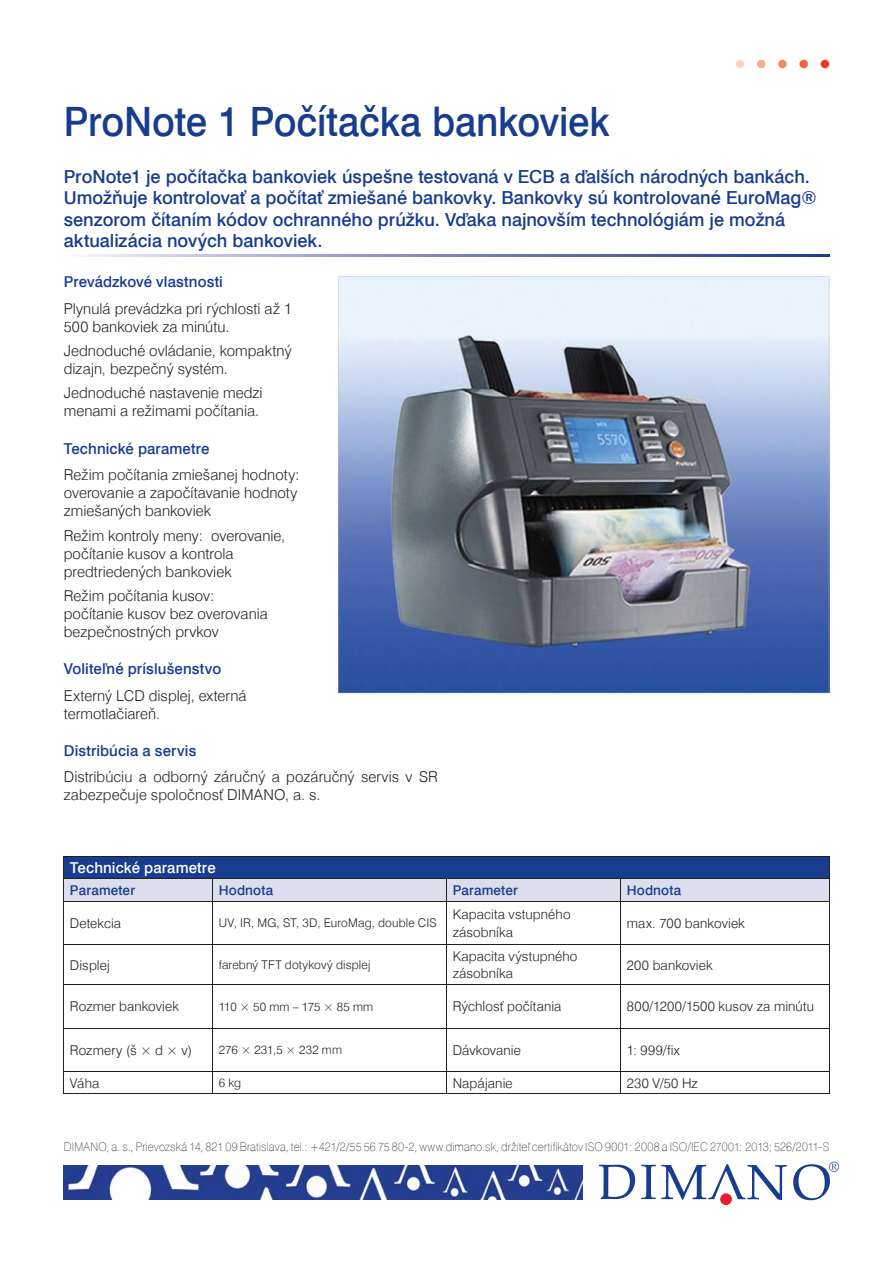
<style>
.page{position:relative;width:893px;height:1263px;background:#fff}
.page>*{position:absolute;margin:0;border:0;box-sizing:border-box;transform-origin:0 0}
.t1{font:500 40.5px "Swiss 721 AT";letter-spacing:-.005em;color:#183c8e;scale:.95 1}
.t2{font:500 18px/21.6px "Swiss 721 AT";color:#183c8e}
.t3{font:300 15px/18px "Swiss 721 AT";letter-spacing:.005em;color:#231f20}
.t4{font:500 15px "Swiss 721 AT";letter-spacing:.005em;color:#183c8e}
.t5{font:500 15px "Swiss 721 AT";letter-spacing:.01em;color:#fff}
.t6{font:300 13.5px/17.9px "Swiss 721 AT";letter-spacing:.01em;color:#231f20}
.t7{font:500 13.5px "Swiss 721 AT";letter-spacing:.015em;color:#183c8e}
.t8{font:100 12px "Swiss 721 AT";letter-spacing:.015em;color:#231f20;scale:.95 1}
.t9{font:300 12px "Swiss 721 AT";letter-spacing:.015em;color:#231f20}
</style>
<div class="page">
<svg style="left:85px;top:255px;width:744px;height:1px"></svg>
<img style="left:64px;top:1165px;width:518px;height:34px">
<div style="left:720px;top:1193px;width:12px;height:12px;background:#ed1b2d;border-radius:50%"></div>
<svg style="left:599px;top:1162px;width:240px;height:38px"></svg>
<div style="left:821px;top:60px;width:8px;height:8px;background:#ee3224;border-radius:50%"></div>
<div style="left:799px;top:60px;width:9px;height:8px;background:#f26341;border-radius:50%"></div>
<div style="left:778px;top:60px;width:9px;height:8px;background:#f58967;border-radius:50%"></div>
<div style="left:757px;top:60px;width:8px;height:8px;background:#f9ad91;border-radius:50%"></div>
<div style="left:736px;top:60px;width:8px;height:8px;background:#fdd5c2;border-radius:50%"></div>
<svg style="left:64px;top:856px;width:766px;height:46px;background:#7788b6"></svg>
<hr style="left:64px;top:901px;width:149px;height:1px;background:#231f20">
<hr style="left:64px;top:902px;width:1px;height:42px;background:#231f20">
<hr style="left:213px;top:901px;width:234px;height:1px;background:#231f20">
<hr style="left:213px;top:902px;width:1px;height:42px;background:#231f20">
<hr style="left:447px;top:901px;width:174px;height:1px;background:#231f20">
<hr style="left:446px;top:902px;width:1px;height:42px;background:#231f20">
<hr style="left:621px;top:901px;width:208px;height:1px;background:#231f20">
<hr style="left:621px;top:902px;width:1px;height:42px;background:#231f20">
<hr style="left:829px;top:902px;width:1px;height:42px;background:#231f20">
<hr style="left:64px;top:944px;width:149px;height:1px;background:#231f20">
<hr style="left:64px;top:945px;width:1px;height:40px;background:#231f20">
<hr style="left:213px;top:944px;width:234px;height:1px;background:#231f20">
<hr style="left:213px;top:945px;width:1px;height:40px;background:#231f20">
<hr style="left:447px;top:944px;width:174px;height:1px;background:#231f20">
<hr style="left:446px;top:945px;width:1px;height:40px;background:#231f20">
<hr style="left:621px;top:944px;width:208px;height:1px;background:#231f20">
<hr style="left:621px;top:945px;width:1px;height:40px;background:#231f20">
<hr style="left:829px;top:945px;width:1px;height:40px;background:#231f20">
<hr style="left:64px;top:985px;width:149px;height:1px;background:#231f20">
<hr style="left:64px;top:985px;width:1px;height:43px;background:#231f20">
<hr style="left:213px;top:985px;width:234px;height:1px;background:#231f20">
<hr style="left:213px;top:985px;width:1px;height:43px;background:#231f20">
<hr style="left:447px;top:985px;width:174px;height:1px;background:#231f20">
<hr style="left:446px;top:985px;width:1px;height:43px;background:#231f20">
<hr style="left:621px;top:985px;width:208px;height:1px;background:#231f20">
<hr style="left:621px;top:985px;width:1px;height:43px;background:#231f20">
<hr style="left:829px;top:985px;width:1px;height:43px;background:#231f20">
<hr style="left:64px;top:1028px;width:149px;height:1px;background:#231f20">
<hr style="left:64px;top:1028px;width:1px;height:43px;background:#231f20">
<hr style="left:213px;top:1028px;width:234px;height:1px;background:#231f20">
<hr style="left:213px;top:1028px;width:1px;height:43px;background:#231f20">
<hr style="left:447px;top:1028px;width:174px;height:1px;background:#231f20">
<hr style="left:446px;top:1028px;width:1px;height:43px;background:#231f20">
<hr style="left:621px;top:1028px;width:208px;height:1px;background:#231f20">
<hr style="left:621px;top:1028px;width:1px;height:43px;background:#231f20">
<hr style="left:829px;top:1028px;width:1px;height:43px;background:#231f20">
<hr style="left:64px;top:1071px;width:149px;height:1px;background:#231f20">
<hr style="left:213px;top:1071px;width:234px;height:1px;background:#231f20">
<hr style="left:447px;top:1071px;width:174px;height:1px;background:#231f20">
<svg style="left:446px;top:1072px;width:1px;height:22px"></svg>
<hr style="left:621px;top:1071px;width:208px;height:1px;background:#231f20">
<svg style="left:829px;top:1072px;width:1px;height:22px"></svg>
<hr style="left:64px;top:1094px;width:765px;height:1px;background:#231f20">
<img style="left:338px;top:276px;width:491px;height:417px">
<h1 class="t1" style="left:64px;top:111px;width:576px">ProNote 1 Počítačka bankoviek</h1>
<p class="t2" style="left:64px;top:168px;width:754px">ProNote1 je počítačka bankoviek úspešne testovaná v ECB a ďalších národných bankách.<br>Umožňuje kontrolovať a počítať zmiešané bankovky. Bankovky sú kontrolované EuroMag® senzorom čítaním kódov ochranného prúžku. Vďaka najnovším technológiám je možná aktualizácia nových bankoviek.</p>
<p class="t4" style="left:64px;top:278px;width:161px">Prevádzkové vlastnosti</p>
<p class="t3" style="left:64px;top:301px;width:230px">Plynulá prevádzka pri rýchlosti až 1<br>500 bankoviek za minútu.</p>
<p class="t3" style="left:64px;top:343px;width:229px">Jednoduché ovládanie, kompaktný dizajn, bezpečný systém.</p>
<p class="t3" style="left:64px;top:386px;width:200px">Jednoduché nastavenie medzi menami a režimami počítania.</p>
<p class="t4" style="left:64px;top:444px;width:147px">Technické parametre</p>
<p class="t3" style="left:64px;top:467px;width:237px">Režim počítania zmiešanej hodnoty: overovanie a započítavanie hodnoty zmiešaných bankoviek</p>
<p class="t3" style="left:64px;top:528px;width:223px">Režim kontroly meny: overovanie, počítanie kusov a kontrola predtriedených bankoviek</p>
<p class="t3" style="left:64px;top:588px;width:206px">Režim počítania kusov: počítanie kusov bez overovania bezpečnostných prvkov</p>
<p class="t4" style="left:64px;top:665px;width:159px">Voliteľné príslušenstvo</p>
<p class="t3" style="left:64px;top:688px;width:184px">Externý LCD displej, externá termotlačiareň.</p>
<p class="t4" style="left:64px;top:746px;width:134px">Distribúcia a servis</p>
<p class="t3" style="left:64px;top:769px;width:376px">Distribúciu a odborný záručný a pozáručný servis v SR zabezpečuje spoločnosť DIMANO, a. s.</p>
<p class="t5" style="left:70px;top:863px;width:147px">Technické parametre</p>
<p class="t7" style="left:70px;top:887px;width:67px">Parameter</p>
<p class="t7" style="left:219px;top:887px;width:56px">Hodnota</p>
<p class="t7" style="left:453px;top:887px;width:67px">Parameter</p>
<p class="t7" style="left:627px;top:887px;width:56px">Hodnota</p>
<p class="t6" style="left:70px;top:915px;width:53px">Detekcia</p>
<p class="t9" style="left:219px;top:919px;width:219px">UV, IR, MG, ST, 3D, EuroMag, double CIS</p>
<p class="t6" style="left:453px;top:907px;width:119px">Kapacita vstupného zásobníka</p>
<p class="t6" style="left:627px;top:915px;width:119px">max. 700 bankoviek</p>
<p class="t6" style="left:70px;top:957px;width:41px">Displej</p>
<p class="t9" style="left:219px;top:960px;width:153px">farebný TFT dotykový displej</p>
<p class="t6" style="left:453px;top:948px;width:126px">Kapacita výstupného zásobníka</p>
<p class="t6" style="left:627px;top:957px;width:87px">200 bankoviek</p>
<p class="t6" style="left:70px;top:999px;width:111px">Rozmer bankoviek</p>
<p class="t9" style="left:219px;top:1002px;width:156px">110 × 50 mm – 175 × 85 mm</p>
<p class="t6" style="left:453px;top:999px;width:110px">Rýchlosť počítania</p>
<p class="t6" style="left:627px;top:999px;width:189px">800/1200/1500 kusov za minútu</p>
<p class="t6" style="left:70px;top:1042px;width:124px">Rozmery (š × d × v)</p>
<p class="t9" style="left:219px;top:1045px;width:125px">276 × 231,5 × 232 mm</p>
<p class="t6" style="left:453px;top:1042px;width:70px">Dávkovanie</p>
<p class="t6" style="left:627px;top:1042px;width:55px">1: 999/fix</p>
<p class="t6" style="left:70px;top:1075px;width:31px">Váha</p>
<p class="t9" style="left:219px;top:1078px;width:24px">6 kg</p>
<p class="t6" style="left:453px;top:1075px;width:62px">Napájanie</p>
<p class="t6" style="left:627px;top:1075px;width:73px">230 V/50 Hz</p>
<p class="t8" style="left:64px;top:1139px;width:807px">DIMANO, a. s., Prievozská 14, 821 09 Bratislava, tel.: +421/2/55 56 75 80-2, www.dimano.sk, držiteľ certifikátov ISO 9001: 2008 a ISO/IEC 27001: 2013; 526/2011-S</p>
</div>
